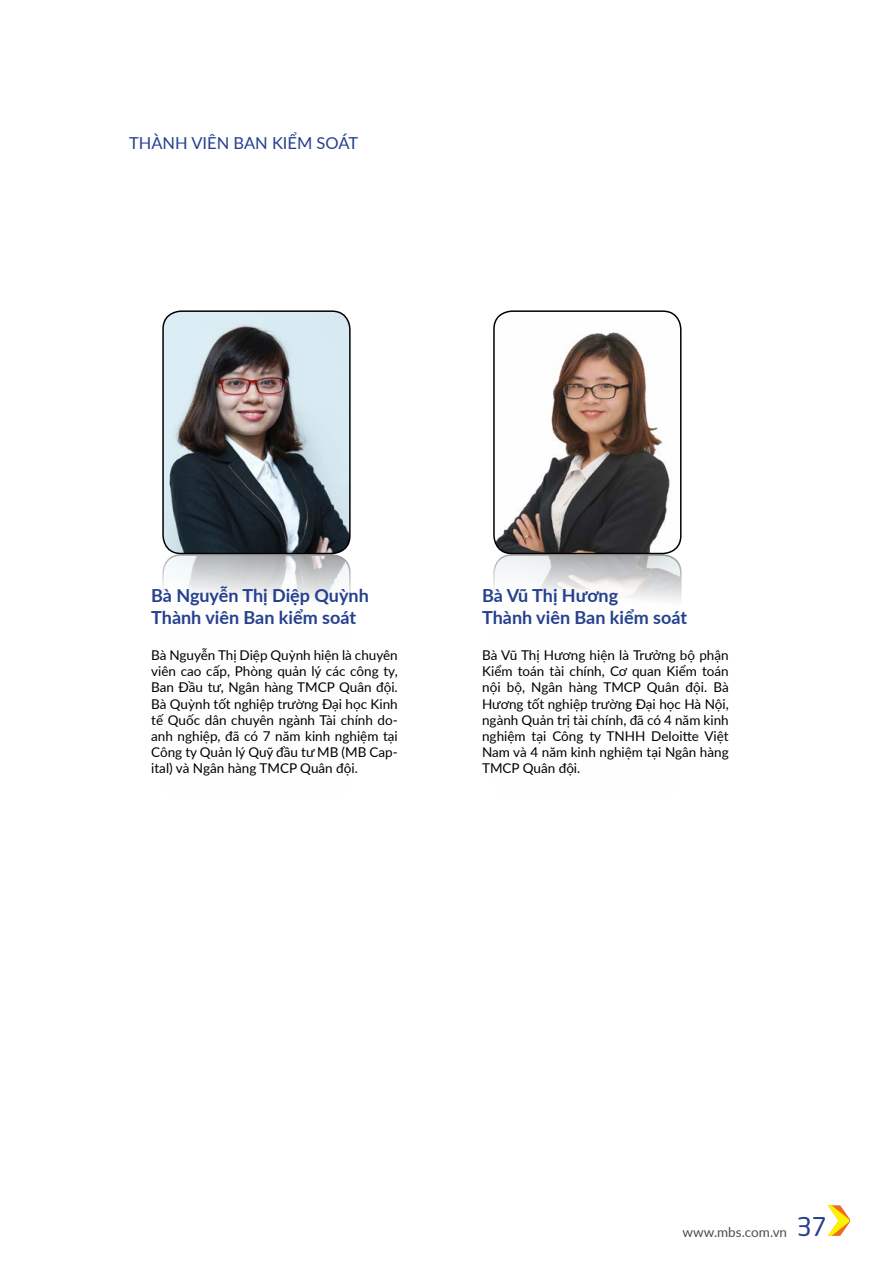
<style>
.page{position:relative;width:893px;height:1263px;background:#fff}
.page>*{position:absolute;margin:0;border:0;box-sizing:border-box;transform-origin:0 0}
.t1{font:700 18px/21.6px "Lato";color:#25408f}
.t2{font:16.5px "Lato";color:#25408f}
.t3{font:13.5px/16.2px "Lato";color:#000;text-align:justify}
.t4{font:13.5px "Lato";color:#4c4d4d}
.s1{font-family:"UTM Neo Sans Intel";font-size:25.5px;color:#25408f}
</style>
<div class="page">
<svg style="left:828px;top:1205px;width:22px;height:31px"></svg>
<img style="left:165px;top:557px;width:183px;height:42px">
<div style="left:162px;top:554px;width:189px;height:244px;border:2px solid #000;border-radius:18px"></div>
<img style="left:163px;top:313px;width:187px;height:240px">
<div style="left:162px;top:310px;width:189px;height:244px;border:2px solid #000;border-radius:18px"></div>
<img style="left:496px;top:555px;width:185px;height:46px">
<div style="left:493px;top:554px;width:188px;height:244px;border:2px solid #000;border-radius:18px"></div>
<img style="left:494px;top:311px;width:187px;height:242px">
<div style="left:493px;top:310px;width:188px;height:244px;border:2px solid #000;border-radius:18px"></div>
<p class="t2" style="left:129px;top:131px;width:230px">THÀNH VI ÊN BAN KI ỂM SOÁT</p>
<h1 class="t1" style="left:151px;top:584px;width:219px">Bà Nguyễn Thị Diệp Quỳnh<br>Thành viên Ban kiểm soát</h1>
<h1 class="t1" style="left:482px;top:584px;width:206px">Bà Vũ Thị Hương<br>Thành viên Ban kiểm soát</h1>
<p class="t3" style="left:151px;top:646px;width:248px">Bà Nguyễn Thị Diệp Quỳnh hiện là chuyên viên cao cấp, Phòng quản lý các công ty, Ban Đầu tư, Ngân hàng TMCP Quân đội.<br>Bà Quỳnh tốt nghiệp trường Đại học Kinh tế Quốc dân chuyên ngành Tài chính do&shy;anh nghiệp, đã có 7 năm kinh nghiệm tại Công ty Quản lý Quỹ đầu tư MB (MB Cap&shy;ital) và Ngân hàng TMCP Quân đội.</p>
<p class="t3" style="left:482px;top:646px;width:248px">Bà Vũ Thị H ương hiện là Trưởng bộ phận Kiểm toán tài chính, Cơ quan Kiểm toán nội bộ, Ngân hàng TMCP Quân đội. Bà H ương tốt nghiệp trường Đại học Hà Nội, ngành Quản trị tài chính, đã có 4 năm kinh nghiệm tại Công ty TNHH</p>
<p class="t3" style="left:482px;top:727px;width:248px;text-indent:169px">Deloitte Việt Nam và 4 năm kinh nghiệm tại Ngân hàng TMCP Quân đội.</p>
<p class="t4" style="left:682px;top:1222px;width:146px">www.mbs.com.vn <span class="s1">37</span></p>
</div>
